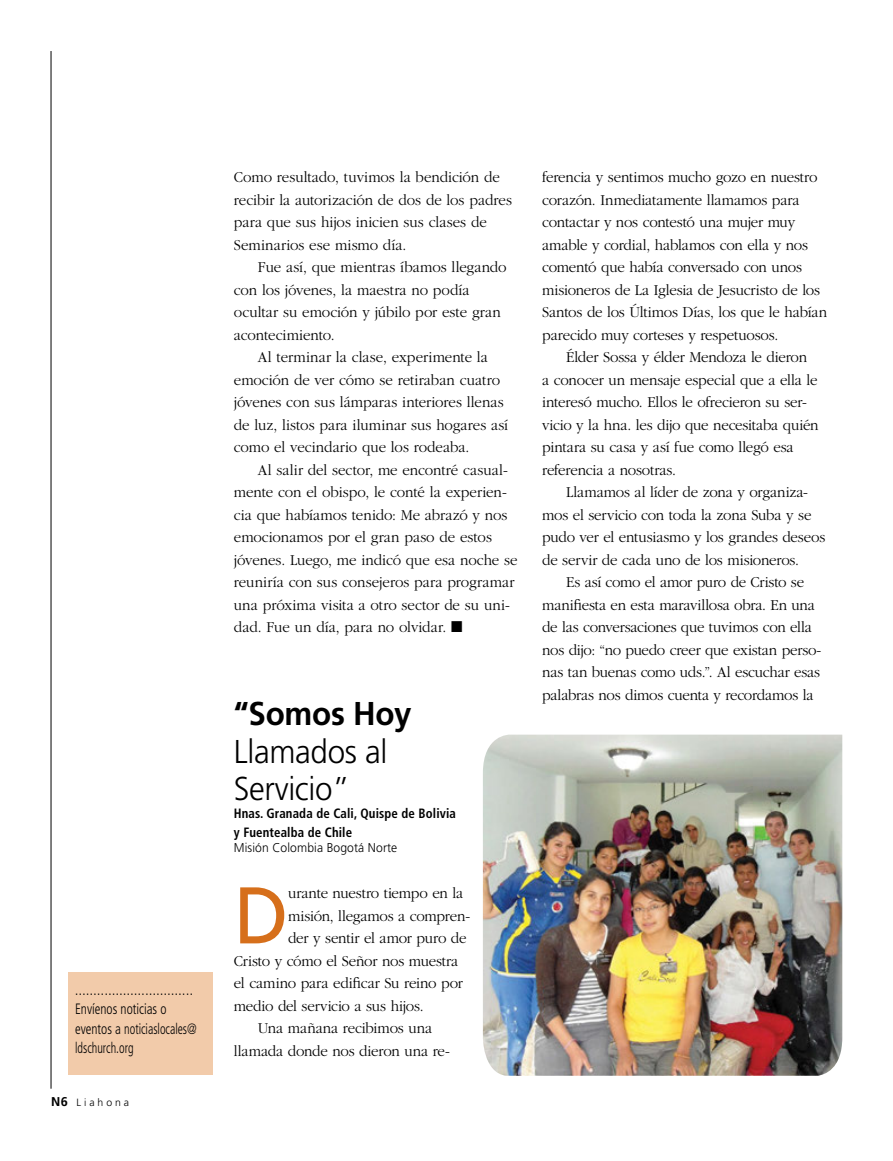
<style>
.page{position:relative;width:893px;height:1161px;background:#fff}
.page>*{position:absolute;margin:0;border:0;box-sizing:border-box;transform-origin:0 0}
.t1{font:80.25px "Frutiger";color:#d66f1b;scale:.95 1}
.t2{font:300 33px/37.5px "Frutiger";letter-spacing:-.01em;color:#000;scale:.95 1}
.t3{font:700 33px "Frutiger";color:#000;scale:.95 1}
.t4{font:300 15.75px/22.5px "Garamond";letter-spacing:-.01em;color:#000;scale:.95 1}
.t5{font:300 condensed 15px/19.5px "Frutiger";color:#000;scale:.88 1}
.t6{font:700 condensed 13.5px/18.3px "Frutiger";letter-spacing:.01em;color:#000;scale:.95 1}
.t7{font:300 12.75px "Frutiger";letter-spacing:.01em;color:#000;scale:.95 1}
.t8{font:300 10.5px "Frutiger";letter-spacing:.28em;color:#000}
.s1{font-weight:700;font-size:12.75px}
</style>
<div class="page">
<hr style="left:51px;top:51px;width:1px;height:1038px;background:#000">
<div style="left:68px;top:972px;width:145px;height:103px;background:#f2cbaa"></div>
<img style="left:483px;top:734px;width:359px;height:342px">
<p class="t5" style="left:75px;top:980px;width:140px">................................<br>Envíenos noticias o eventos a noticiaslocales@ ldschurch.org</p>
<p class="t8" style="left:51px;top:1096px;width:80px"><span class="s1">N6</span> Liahona</p>
<p class="t4" style="left:234px;top:166px;width:294px">Como resultado, tuvimos la bendición de recibir la autorización de dos de los padres para que sus hijos inicien sus clases de Seminarios ese mismo día.</p>
<p class="t4" style="left:234px;top:256px;width:289px;text-indent:24px">Fue así, que mientras íbamos llegando con los jóvenes, la maestra no podía ocultar su emoción y júbilo por este gran acontecimiento.</p>
<p class="t4" style="left:234px;top:346px;width:290px;text-indent:24px">Al terminar la clase, experimente la emoción de ver cómo se retiraban cuatro jóvenes con sus lámparas interiores llenas de luz, listos para iluminar sus hogares así como el vecindario que los rodeaba.</p>
<p class="t4" style="left:234px;top:458px;width:300px;text-indent:24px">Al salir del sector, me encontré casual&shy;mente con el obispo, le conté la experien&shy;cia que habíamos tenido: Me abrazó y nos emocionamos por el gran paso de estos jóvenes. Luego, me indicó que esa noche se reuniría con sus consejeros para programar una próxima visita a otro sector de su uni&shy;dad. Fue un día, para no olvidar. ■</p>
<h2 class="t3" style="left:234px;top:694px;width:189px">“Somos Hoy</h2>
<h2 class="t2" style="left:234px;top:732px;width:163px">Llamados al<br>Servicio”</h2>
<p class="t6" style="left:234px;top:805px;width:235px">Hnas. Granada de Cali, Quispe de Bolivia y Fuentealba de Chile</p>
<p class="t7" style="left:234px;top:840px;width:174px">Misión Colombia Bogotá Norte</p>
<h1 class="t1" style="left:234px;top:868px;width:59px">D</h1>
<p class="t4" style="left:288px;top:882px;width:186px">urante nuestro tiempo en la</p>
<p class="t4" style="left:288px;top:905px;width:193px">misión, llegamos a compren-</p>
<p class="t4" style="left:288px;top:927px;width:189px">der y sentir el amor puro de</p>
<p class="t4" style="left:234px;top:950px;width:238px">Cristo y cómo el Señor nos muestra</p>
<p class="t4" style="left:234px;top:972px;width:243px">el camino para edificar Su reino por</p>
<p class="t4" style="left:234px;top:995px;width:201px">medio del servicio a sus hijos.</p>
<p class="t4" style="left:258px;top:1017px;width:185px">Una mañana recibimos una</p>
<p class="t4" style="left:234px;top:1040px;width:229px">llamada donde nos dieron una re-</p>
<p class="t4" style="left:542px;top:166px;width:301px">ferencia y sentimos mucho gozo en nuestro corazón. Inmediatamente llamamos para contactar y nos contestó una mujer muy amable y cordial, hablamos con ella y nos comentó que había conversado con unos misioneros de La Iglesia de Jesucristo de los Santos de los Últimos Días, los que le habían parecido muy corteses y respetuosos.</p>
<p class="t4" style="left:542px;top:346px;width:293px;text-indent:24px">Élder Sossa y élder Mendoza le dieron<br>a conocer un mensaje especial que a ella le interesó mucho. Ellos le ofrecieron su ser&shy;vicio y la hna. les dijo que necesitaba quién pintara su casa y así fue como llegó esa referencia a nosotras.</p>
<p class="t4" style="left:542px;top:481px;width:300px;text-indent:24px">Llamamos al líder de zona y organiza&shy;mos el servicio con toda la zona Suba y se pudo ver el entusiasmo y los grandes deseos de servir de cada uno de los misioneros.</p>
<p class="t4" style="left:542px;top:571px;width:295px;text-align:center">Es así como el amor puro de Cristo se manifiesta en esta maravillosa obra. En una de las conversaciones que tuvimos con ella nos dijo: “no puedo creer que existan perso&shy;nas tan buenas como uds.”. Al escuchar esas palabras nos dimos cuenta y recordamos la</p>
</div>
